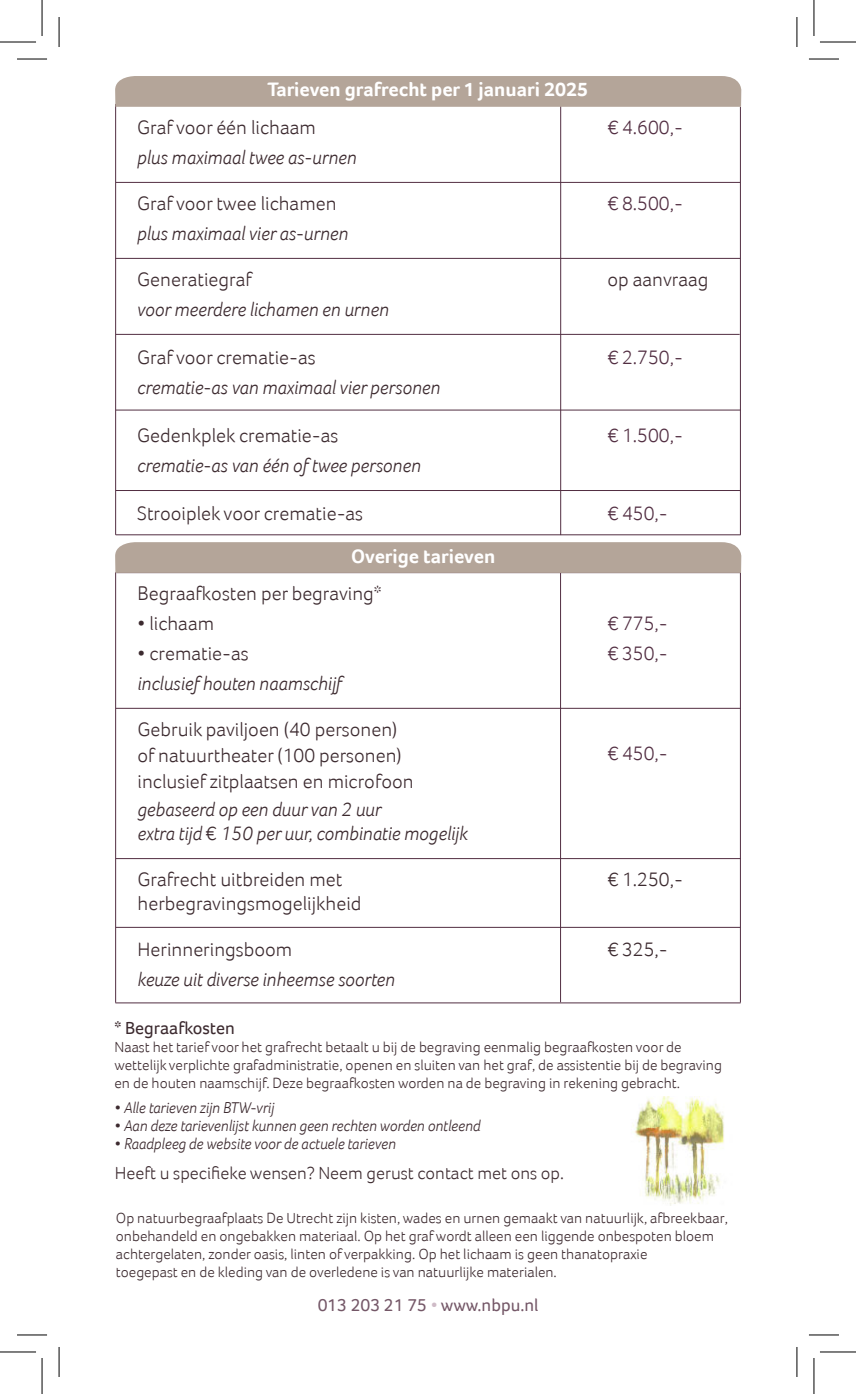
<style>
.page{position:relative;width:856px;height:1394px;background:#fff}
.page>*{position:absolute;margin:0;border:0;box-sizing:border-box;transform-origin:0 0}
.t1{font:300 20px/26px "Foco";color:#3c2a2f}
.t2{font:italic 300 20px/24px "Foco";color:#3c2a2f}
.t3{font:300 20px/30px "Foco";color:#522e42}
.t4{font:700 20px "Foco";color:#fff}
.t5{font:300 18px "Foco";color:#3c2a2f}
.t6{font:18px "Foco";color:#522e42}
.t7{font:18px "Foco";color:#3c2a2f}
.t8{font:italic 300 16px "Foco";color:#3c2a2f}
.t9{font:300 15px/18px "Foco";color:#3c2a2f}
.s1{font-style:normal}
.s2{font-weight:300;color:#c3aab9}
</style>
<div class="page">
<hr style="left:560px;top:104px;width:1px;height:431px;background:#522e42">
<hr style="left:739px;top:107px;width:1px;height:428px;background:#522e42">
<hr style="left:739px;top:572px;width:1px;height:430px;background:#522e42">
<hr style="left:115px;top:104px;width:1px;height:431px;background:#522e42">
<hr style="left:115px;top:572px;width:1px;height:430px;background:#522e42">
<hr style="left:116px;top:182px;width:623px;height:1px;background:#522e42">
<hr style="left:116px;top:490px;width:623px;height:1px;background:#522e42">
<hr style="left:116px;top:534px;width:624px;height:1px;background:#522e42">
<hr style="left:115px;top:258px;width:624px;height:1px;background:#522e42">
<hr style="left:116px;top:334px;width:623px;height:1px;background:#522e42">
<hr style="left:560px;top:573px;width:1px;height:429px;background:#522e42">
<hr style="left:116px;top:708px;width:624px;height:1px;background:#522e42">
<hr style="left:116px;top:410px;width:624px;height:1px;background:#522e42">
<hr style="left:116px;top:927px;width:623px;height:1px;background:#522e42">
<hr style="left:116px;top:858px;width:624px;height:1px;background:#522e42">
<hr style="left:115px;top:1002px;width:625px;height:1px;background:#522e42">
<img style="left:633px;top:1096px;width:91px;height:109px">
<svg style="left:115px;top:542px;width:625px;height:31px"></svg>
<div style="left:115px;top:76px;width:625px;height:31px;background:#b4a599"></div>
<hr style="left:17px;top:59px;width:30px;height:1px;background:#000">
<hr style="left:808px;top:59px;width:30px;height:1px;background:#000">
<hr style="left:17px;top:1334px;width:30px;height:1px;background:#000">
<hr style="left:808px;top:1334px;width:30px;height:1px;background:#000">
<hr style="left:59px;top:17px;width:1px;height:30px;background:#000">
<hr style="left:59px;top:1347px;width:1px;height:30px;background:#000">
<hr style="left:796px;top:17px;width:1px;height:30px;background:#000">
<hr style="left:796px;top:1347px;width:1px;height:30px;background:#000">
<hr style="left:0;top:42px;width:36px;height:1px;background:#000">
<hr style="left:819px;top:42px;width:36px;height:1px;background:#000">
<hr style="left:0;top:1351px;width:36px;height:1px;background:#000">
<hr style="left:819px;top:1351px;width:36px;height:1px;background:#000">
<hr style="left:42px;top:0;width:1px;height:36px;background:#000">
<hr style="left:42px;top:1358px;width:1px;height:36px;background:#000">
<hr style="left:813px;top:0;width:1px;height:36px;background:#000">
<hr style="left:813px;top:1358px;width:1px;height:36px;background:#000">
<h1 class="t4" style="left:267px;top:81px;width:322px">Tarieven grafrecht per 1 januari 2025</h1>
<h1 class="t1" style="left:137px;top:114px;width:180px">Graf voor één lichaam</h1>
<h1 class="t2" style="left:137px;top:147px;width:221px">plus maximaal twee as-urnen</h1>
<h1 class="t1" style="left:137px;top:190px;width:201px">Graf voor twee lichamen</h1>
<h1 class="t2" style="left:137px;top:223px;width:212px">plus maximaal vier as-urnen</h1>
<h1 class="t1" style="left:137px;top:266px;width:116px">Generatiegraf</h1>
<h1 class="t2" style="left:137px;top:299px;width:253px">voor meerdere lichamen en urnen</h1>
<h1 class="t1" style="left:137px;top:344px;width:180px">Graf voor crematie-as</h1>
<h1 class="t2" style="left:137px;top:377px;width:304px">crematie-as van maximaal vier personen</h1>
<h1 class="t1" style="left:137px;top:422px;width:202px">Gedenkplek crematie-as</h1>
<h1 class="t2" style="left:137px;top:455px;width:285px">crematie-as van één of twee personen</h1>
<h1 class="t1" style="left:137px;top:500px;width:227px">Strooiplek voor crematie-as</h1>
<h1 class="t4" style="left:351px;top:548px;width:145px">Overige tarieven</h1>
<h1 class="t1" style="left:137px;top:580px;width:245px">Begraafkosten per begraving*</h1>
<h1 class="t1" style="left:137px;top:610px;width:78px">• lichaam</h1>
<h1 class="t1" style="left:137px;top:640px;width:113px">• crematie-as</h1>
<h1 class="t2" style="left:137px;top:673px;width:206px">inclusief houten naamschijf</h1>
<h1 class="t1" style="left:137px;top:716px;width:277px">Gebruik paviljoen (40 personen) of natuurtheater (100 personen) inclusief zitplaatsen en microfoon</h1>
<h1 class="t2" style="left:137px;top:799px;width:331px">gebaseerd op een duur van 2 uur<br>extra tijd <span class="s1">€</span> 150 per uur, combinatie mogelijk</h1>
<h1 class="t1" style="left:137px;top:867px;width:225px;line-height:24px">Grafrecht uitbreiden met herbegravingsmogelijkheid</h1>
<h1 class="t1" style="left:137px;top:936px;width:156px">Herinneringsboom</h1>
<h1 class="t2" style="left:137px;top:969px;width:259px">keuze uit diverse inheemse soorten</h1>
<h1 class="t3" style="left:607px;top:112px;width:77px">€ 4.600,-</h1>
<h1 class="t3" style="left:607px;top:188px;width:77px">€ 8.500,-</h1>
<h1 class="t1" style="left:607px;top:266px;width:103px">op aanvraag</h1>
<h1 class="t3" style="left:607px;top:342px;width:77px">€ 2.750,-</h1>
<h1 class="t3" style="left:607px;top:420px;width:77px">€ 1.500,-</h1>
<h1 class="t3" style="left:607px;top:498px;width:62px">€ 450,-</h1>
<h1 class="t3" style="left:607px;top:608px;width:62px">€ 775,- € 350,-</h1>
<h1 class="t3" style="left:607px;top:738px;width:62px">€ 450,-</h1>
<h1 class="t1" style="left:607px;top:866px;width:77px">€ 1.250,-</h1>
<h1 class="t1" style="left:607px;top:936px;width:62px">€ 325,-</h1>
<p class="t7" style="left:114px;top:1021px;width:122px">* Begraafkosten</p>
<p class="t9" style="left:114px;top:1038px;width:608px">Naast het tarief voor het grafrecht betaalt u bij de begraving eenmalig begraafkosten voor de wettelijk verplichte grafadministratie, openen en sluiten van het graf, de assistentie bij de begraving en de houten naamschijf. Deze begraafkosten worden na de begraving in rekening gebracht.</p>
<p class="t8" style="left:115px;top:1101px;width:161px"><span class="s1">•</span> Alle tarieven zijn BTW-vrij</p>
<p class="t8" style="left:115px;top:1119px;width:367px"><span class="s1">•</span> Aan deze tarievenlijst kunnen geen rechten worden ontleend</p>
<p class="t8" style="left:115px;top:1137px;width:282px"><span class="s1">•</span> Raadpleeg de website voor de actuele tarieven</p>
<p class="t5" style="left:115px;top:1162px;width:450px">Heeft u specifieke wensen? Neem gerust contact met ons op.</p>
<p class="t9" style="left:116px;top:1208px;width:613px">Op natuurbegraafplaats De Utrecht zijn kisten, wades en urnen gemaakt van natuurlijk, afbreekbaar, onbehandeld en ongebakken materiaal. Op het graf wordt alleen een liggende onbespoten bloem achtergelaten, zonder oasis, linten of verpakking. Op het lichaam is geen thanatopraxie<br>toegepast en de kleding van de overledene is van natuurlijke materialen.</p>
<p class="t6" style="left:317px;top:1297px;width:222px">013 203 21 75 <span class="s2">•</span> www.nbpu.nl</p>
</div>
